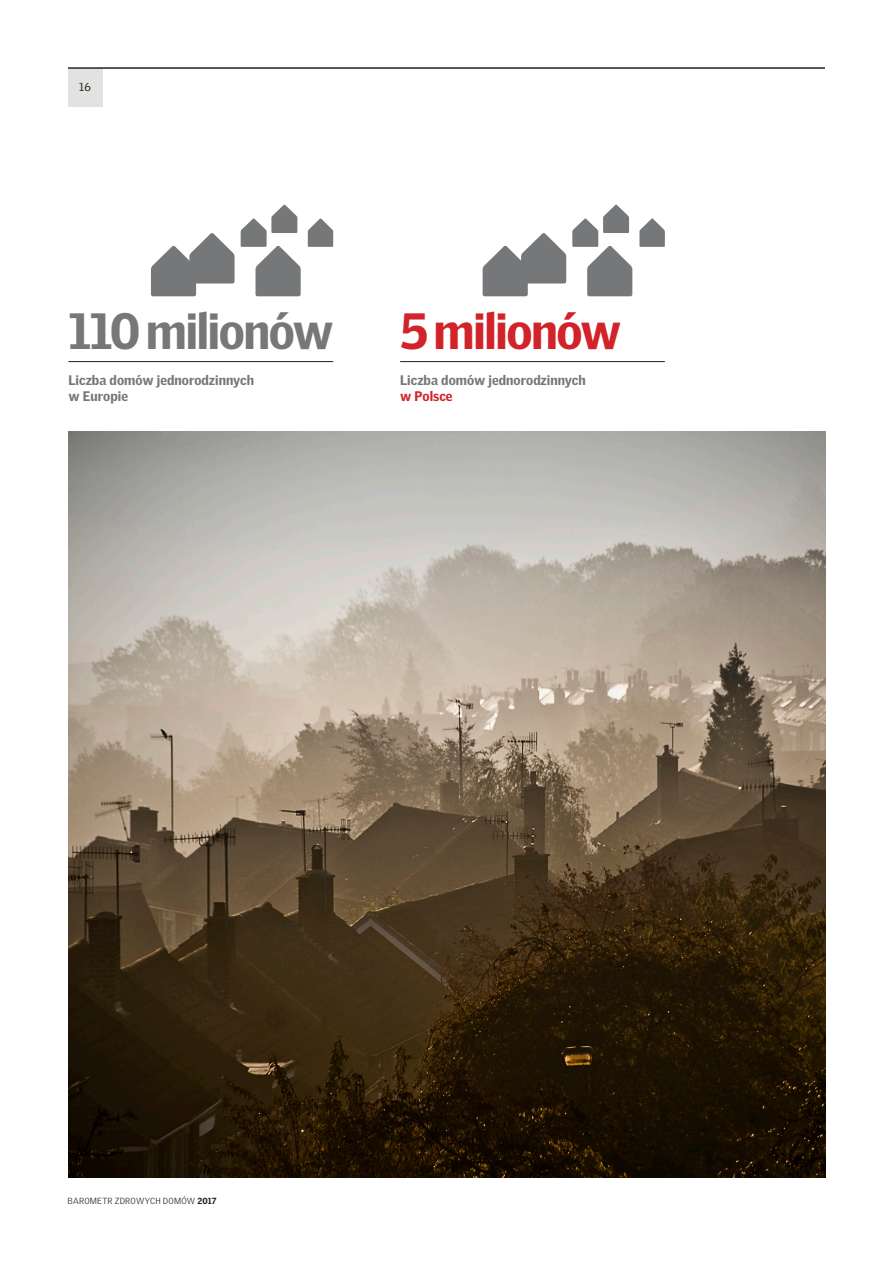
<style>
.page{position:relative;width:893px;height:1263px;background:#fff}
.page>*{position:absolute;margin:0;border:0;box-sizing:border-box;transform-origin:0 0}
.t1{font:900 49.5px "Velux Gothic";letter-spacing:-.035em;color:#767778}
.t2{font:900 49.5px "Velux Gothic";letter-spacing:-.035em;color:#d1232a}
._9_11_fed_grå{font:900 13.5px/16.5px "Velux Gothic";color:#767778}
.t3{font:11.25px "Velux Gothic";color:#231f20}
.t4{font:300 8.7px "Velux Gothic";letter-spacing:.02em;color:#231f20}
.s1{color:#d1232a}
.s2{font-weight:900}
</style>
<div class="page">
<div style="left:68px;top:69px;width:34px;height:38px;background:#e2e2e0"></div>
<img style="left:68px;top:432px;width:758px;height:746px">
<hr style="left:68px;top:361px;width:265px;height:1px;background:#231f20">
<hr style="left:400px;top:361px;width:265px;height:1px;background:#231f20">
<svg style="left:151px;top:233px;width:84px;height:63px"></svg>
<svg style="left:483px;top:233px;width:83px;height:63px"></svg>
<svg style="left:241px;top:205px;width:60px;height:91px"></svg>
<svg style="left:572px;top:205px;width:60px;height:91px"></svg>
<svg style="left:308px;top:218px;width:25px;height:29px"></svg>
<svg style="left:639px;top:218px;width:26px;height:29px"></svg>
<hr style="left:68px;top:68px;width:757px;height:1px;background:#231f20">
<p class="t3" style="left:79px;top:80px;width:13px">16</p>
<p class="t1" style="left:68px;top:300px;width:267px">110 milionów</p>
<p class="_9_11_fed_grå" style="left:68px;top:371px;width:187px">Liczba domów jednorodzinnych w Europie</p>
<p class="t2" style="left:400px;top:300px;width:223px">5 milionów</p>
<p class="_9_11_fed_grå" style="left:400px;top:371px;width:187px">Liczba domów jednorodzinnych <span class="s1">w Polsce</span></p>
<p class="t4" style="left:68px;top:1195px;width:151px">BAROMETR ZDROWYCH DOMÓW <span class="s2">2017</span></p>
</div>
